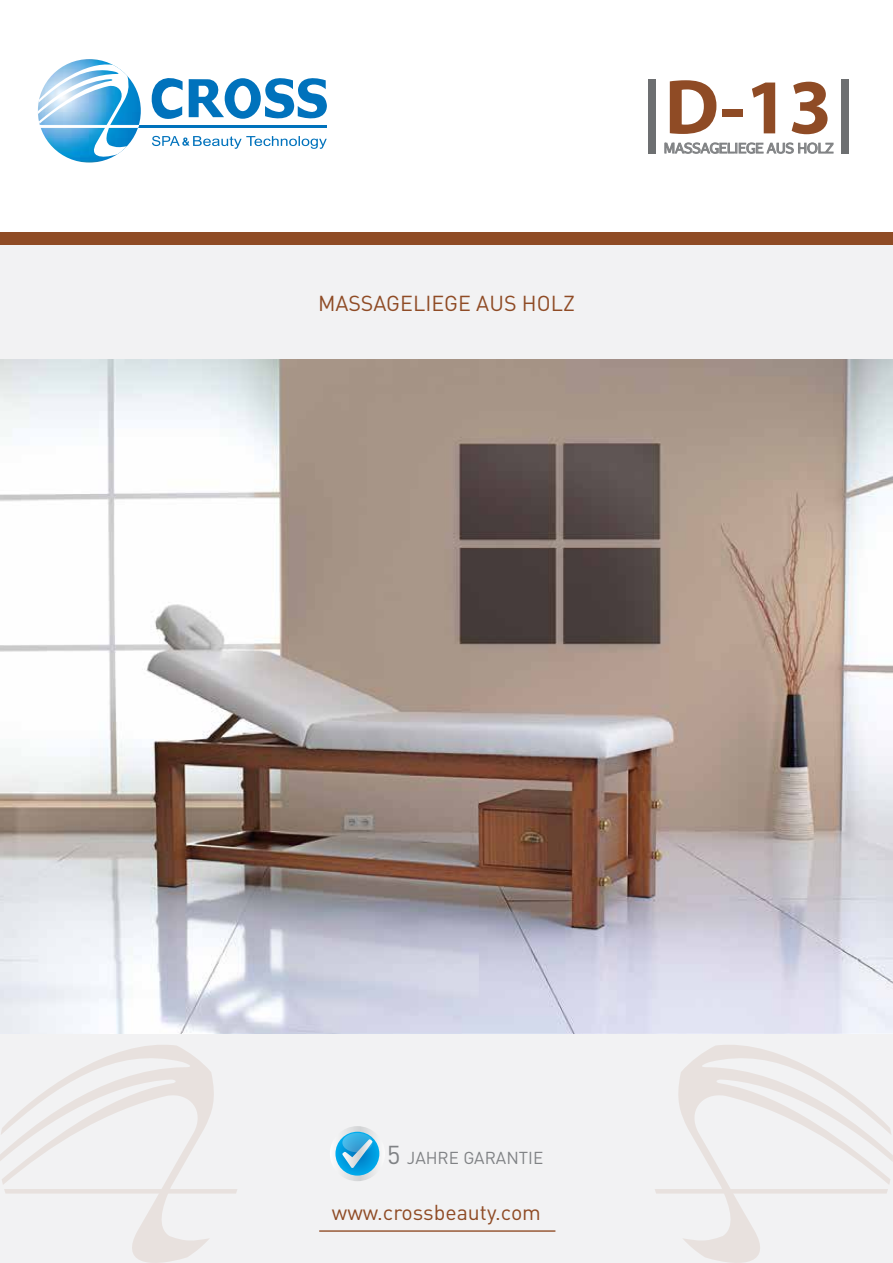
<style>
.page{position:relative;width:893px;height:1263px;background:#fff}
.page>*{position:absolute;margin:0;border:0;box-sizing:border-box;transform-origin:0 0}
.t1{font:700 78.3px "Myriad Pro";color:#8f4b25}
.t2{font:21.45px "DIN Pro";color:#8f4b25}
.t3{font:21.3px "DIN Pro";color:#8f4b25}
.t4{font:17.1px "DIN Pro";color:#808285}
.t5{font:13.8px "Abaku TL Sym Sans";color:#818385}
.s1{font-size:25.65px}
</style>
<div class="page">
<div style="left:0;top:240px;width:893px;height:1023px;background:#f2f2f3"></div>
<div style="left:648px;top:80px;width:7px;height:74px;background:#6d6f71"></div>
<div style="left:841px;top:80px;width:7px;height:74px;background:#6d6f71"></div>
<svg style="left:664px;top:142px;width:170px;height:12px"></svg>
<svg style="left:0;top:1045px;width:217px;height:218px"></svg>
<svg style="left:4px;top:1189px;width:233px;height:4px"></svg>
<svg style="left:675px;top:1045px;width:218px;height:218px"></svg>
<svg style="left:655px;top:1189px;width:233px;height:4px"></svg>
<hr style="left:319px;top:1230px;width:236px;height:2px;background:#8f4b25">
<div style="left:0;top:232px;width:893px;height:13px;background:#8f4b25"></div>
<img style="left:0;top:359px;width:893px;height:674px">
<svg style="left:152px;top:78px;width:31px;height:41px"></svg>
<svg style="left:189px;top:78px;width:138px;height:41px"></svg>
<hr style="left:138px;top:125px;width:189px;height:3px;background:#0072bc">
<svg style="left:38px;top:61px;width:101px;height:98px"></svg>
<svg style="left:152px;top:136px;width:175px;height:13px"></svg>
<svg style="left:330px;top:1126px;width:55px;height:55px"></svg>
<svg style="left:335px;top:1132px;width:44px;height:43px"></svg>
<svg style="left:342px;top:1133px;width:31px;height:19px"></svg>
<svg style="left:342px;top:1139px;width:30px;height:29px"></svg>
<h2 class="t2" style="left:318px;top:289px;width:258px">MASSAGELIEGE AUS HOLZ</h2>
<h1 class="t1" style="left:665px;top:56px;width:169px">D-13</h1>
<p class="t5" style="left:664px;top:139px;width:171px">MASSAGELIEGE AUS HOLZ</p>
<p class="t4" style="left:387px;top:1146px;width:158px"><span class="s1">5</span> JAHRE GARANTIE</p>
<h3 class="t3" style="left:332px;top:1198px;width:211px">www.crossbeauty.com</h3>
</div>
